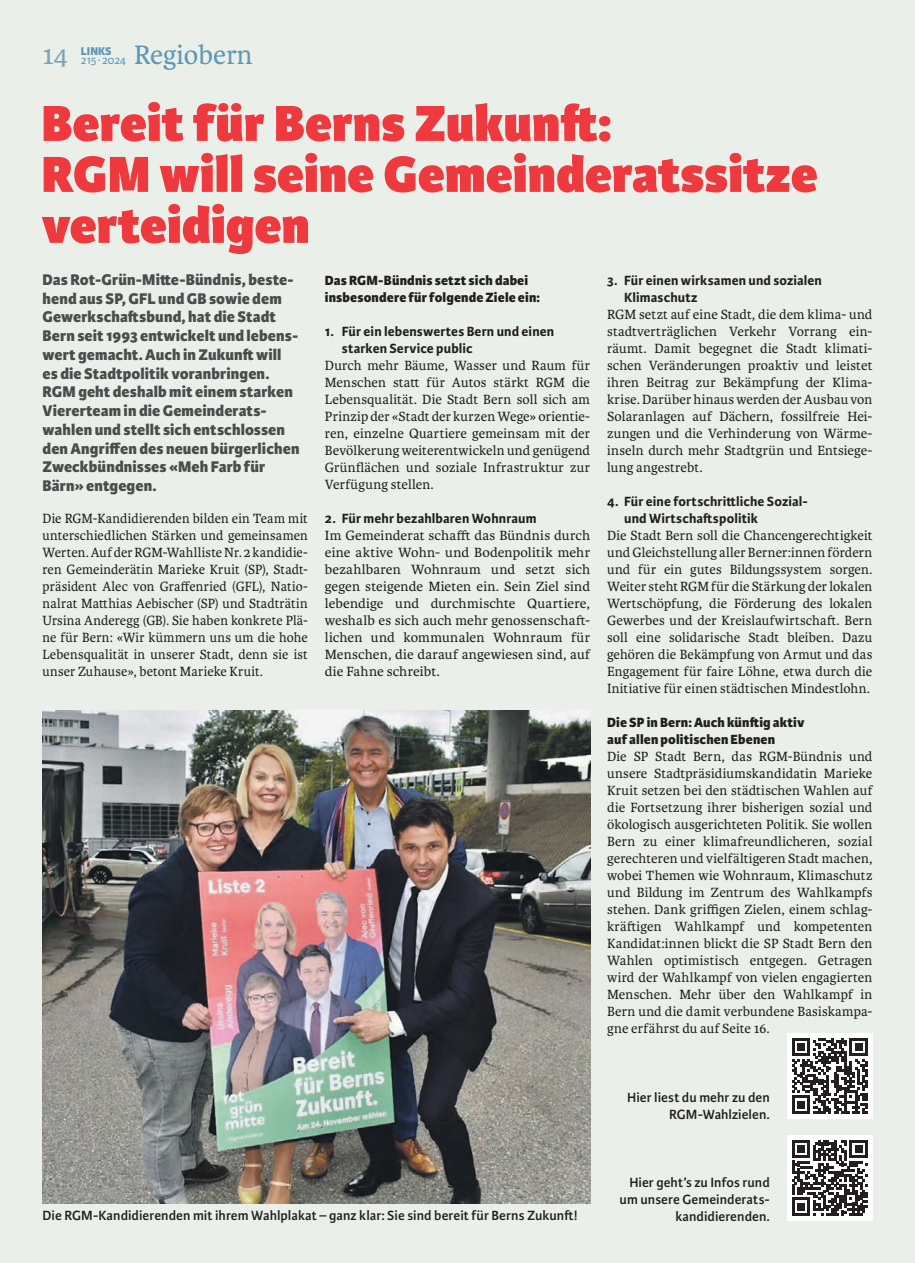
<style>
.page{position:relative;width:915px;height:1263px;background:#fff}
.page>*{position:absolute;margin:0;border:0;box-sizing:border-box;transform-origin:0 0}
.t1{font:800 54px/51px "Karmina Sans";color:#ee3a3e}
.t2{font:28.5px "Karmina";color:#6197b5}
.t3{font:28.5px "Karmina";color:#76a3bd}
.t4{font:800 16.5px/18.8px "Karmina Sans";letter-spacing:.005em;color:#4b4c4d}
.t5{font:14.25px/17px "Karmina";letter-spacing:.01em;color:#231f20;text-align:justify}
.t6{font:700 14.25px/17px "Karmina Sans";letter-spacing:.01em;color:#231f20}
.t7{font:600 14.25px/17px "Karmina Sans";letter-spacing:.005em;color:#231f20;text-align:right}
.t8{font:800 14.25px/17px "Karmina Sans";letter-spacing:.01em;color:#231f20}
.t9{font:12px "Karmina Sans";letter-spacing:-.015em;color:#6197b5}
.t10{font:800 12px "Karmina Sans";color:#6197b5}
</style>
<div class="page">
<div style="left:0;top:0;width:914px;height:1263px;background:#eaf0e9"></div>
<div style="left:787px;top:1135px;width:85px;height:85px;background:#fff"></div>
<svg style="left:792px;top:1140px;width:75px;height:76px"></svg>
<img style="left:43px;top:710px;width:547px;height:493px">
<div style="left:787px;top:1033px;width:85px;height:85px;background:#fff"></div>
<svg style="left:792px;top:1038px;width:75px;height:76px"></svg>
<h2 class="t2" style="left:134px;top:39px;width:120px">Regiobern</h2>
<h1 class="t1" style="left:41px;top:100px;width:777px">Bereit für Berns Zukunft:<br>RGM will seine Gemeinderatssitze verteidigen</h1>
<p class="t4" style="left:43px;top:271px;width:258px">Das Rot-Grün-Mitte-Bündnis, beste&shy;hend aus SP, GFL und GB sowie dem Gewerkschaftsbund, hat die Stadt Bern seit 1993 entwickelt und lebens&shy;wert gemacht. Auch in Zukunft will es die Stadtpolitik voranbringen.<br>RGM geht deshalb mit einem starken Viererteam in die Gemeinderats&shy;wahlen und stellt sich entschlossen den Angriffen des neuen bürgerlichen Zweckbündnisses «Meh Farb für Bärn» entgegen.</p>
<p class="t8" style="left:325px;top:272px;width:217px">Das RGM-Bündnis setzt sich dabei insbesondere für folgende Ziele ein:</p>
<h2 class="t3" style="left:43px;top:39px;width:27px">14</h2>
<p class="t10" style="left:81px;top:44px;width:32px">LINKS</p>
<p class="t9" style="left:81px;top:53px;width:46px">215 ∙ 2024</p>
<p class="t6" style="left:624px;top:272px;width:199px;text-indent:-17px">3. Für einen wirksamen und sozialen<br>Klimaschutz</p>
<p class="t5" style="left:607px;top:306px;width:267px">RGM setzt auf eine Stadt, die dem klima- und stadtverträglichen Verkehr Vorrang ein&shy;räumt. Damit begegnet die Stadt klimati&shy;schen Veränderungen proaktiv und leistet ihren Beitrag zur Bekämpfung der Klima&shy;krise. Darüber hinaus werden der Ausbau von Solaranlagen auf Dächern, fossilfreie Hei&shy;zungen und die Verhinderung von Wärme&shy;inseln durch mehr Stadtgrün und Entsiege&shy;lung angestrebt.</p>
<p class="t6" style="left:624px;top:493px;width:185px;text-indent:-17px">4. Für eine fortschrittliche Sozial&shy;und Wirtschaftspolitik</p>
<p class="t5" style="left:607px;top:527px;width:267px">Die Stadt Bern soll die Chancengerechtigkeit und Gleichstellung aller Berner:innen fördern und für ein gutes Bildungssystem sorgen.<br>Weiter steht RGM für die Stärkung der lokalen Wertschöpfung, die Förderung des lokalen Gewerbes und der Kreislaufwirtschaft. Bern soll eine solidarische Stadt bleiben. Dazu gehören die Bekämpfung von Armut und das Engagement für faire Löhne, etwa durch die Initiative für einen städtischen Mindestlohn.</p>
<p class="t8" style="left:607px;top:714px;width:199px">Die SP in Bern: Auch künftig aktiv auf allen politischen Ebenen</p>
<p class="t5" style="left:607px;top:748px;width:267px">Die SP Stadt Bern, das RGM-Bündnis und unsere Stadtpräsidiumskandidatin Marieke Kruit setzen bei den städtischen Wahlen auf die Fortsetzung ihrer bisherigen sozial und ökologisch ausgerichteten Politik. Sie wollen Bern zu einer klimafreundlicheren, sozial gerechteren und vielfältigeren Stadt machen, wobei Themen wie Wohnraum, Klimaschutz und Bildung im Zentrum des Wahlkampfs stehen. Dank griffigen Zielen, einem schlag&shy;kräftigen Wahlkampf und kompetenten Kandidat:innen blickt die SP Stadt Bern den Wahlen optimistisch entgegen. Getragen wird der Wahlkampf von vielen engagierten Menschen. Mehr über den Wahlkampf in Bern und die damit verbundene Basiskampa&shy;gne erfährst du auf Seite 16.</p>
<p class="t6" style="left:342px;top:323px;width:214px;text-indent:-17px">1. Für ein lebenswertes Bern und einen starken Service public</p>
<p class="t5" style="left:325px;top:357px;width:267px">Durch mehr Bäume, Wasser und Raum für Menschen statt für Autos stärkt RGM die Lebensqualität. Die Stadt Bern soll sich am Prinzip der «Stadt der kurzen Wege» orientie&shy;ren, einzelne Quartiere gemeinsam mit der Bevölkerung weiterentwickeln und genügend Grünflächen und soziale Infrastruktur zur Verfügung stellen.</p>
<p class="t6" style="left:325px;top:510px;width:213px">2. Für mehr bezahlbaren Wohnraum</p>
<p class="t5" style="left:325px;top:527px;width:267px">Im Gemeinderat schafft das Bündnis durch eine aktive Wohn- und Bodenpolitik mehr bezahlbaren Wohnraum und setzt sich gegen steigende Mieten ein. Sein Ziel sind lebendige und durchmischte Quartiere, weshalb es sich auch mehr genossenschaft&shy;lichen und kommunalen Wohnraum für Menschen, die darauf angewiesen sind, auf die Fahne schreibt.</p>
<p class="t5" style="left:43px;top:510px;width:267px">Die RGM-Kandidierenden bilden ein Team mit unterschiedlichen Stärken und gemeinsamen Werten. Auf der RGM-Wahlliste Nr. 2 kandidie&shy;ren Gemeinderätin Marieke Kruit (SP), Stadt&shy;präsident Alec von Graffenried (GFL), Natio&shy;nalrat Matthias Aebischer (SP) und Stadträtin Ursina Anderegg (GB). Sie haben konkrete Plä&shy;ne für Bern: «Wir kümmern uns um die hohe Lebensqualität in unserer Stadt, denn sie ist unser Zuhause», betont Marieke Kruit.</p>
<p class="t7" style="left:627px;top:1088px;width:144px">Hier liest du mehr zu den<br>RGM-Wahlzielen.</p>
<p class="t7" style="left:619px;top:1174px;width:152px">Hier geht’s zu Infos rund um unsere Gemeinderats-</p>
<p class="t7" style="left:43px;top:1207px;width:536px">Die RGM-Kandidierenden mit ihrem Wahlplakat – ganz klar: Sie sind bereit für Berns Zukunft!</p>
<p class="t7" style="left:675px;top:1208px;width:96px">kandidierenden.</p>
</div>
